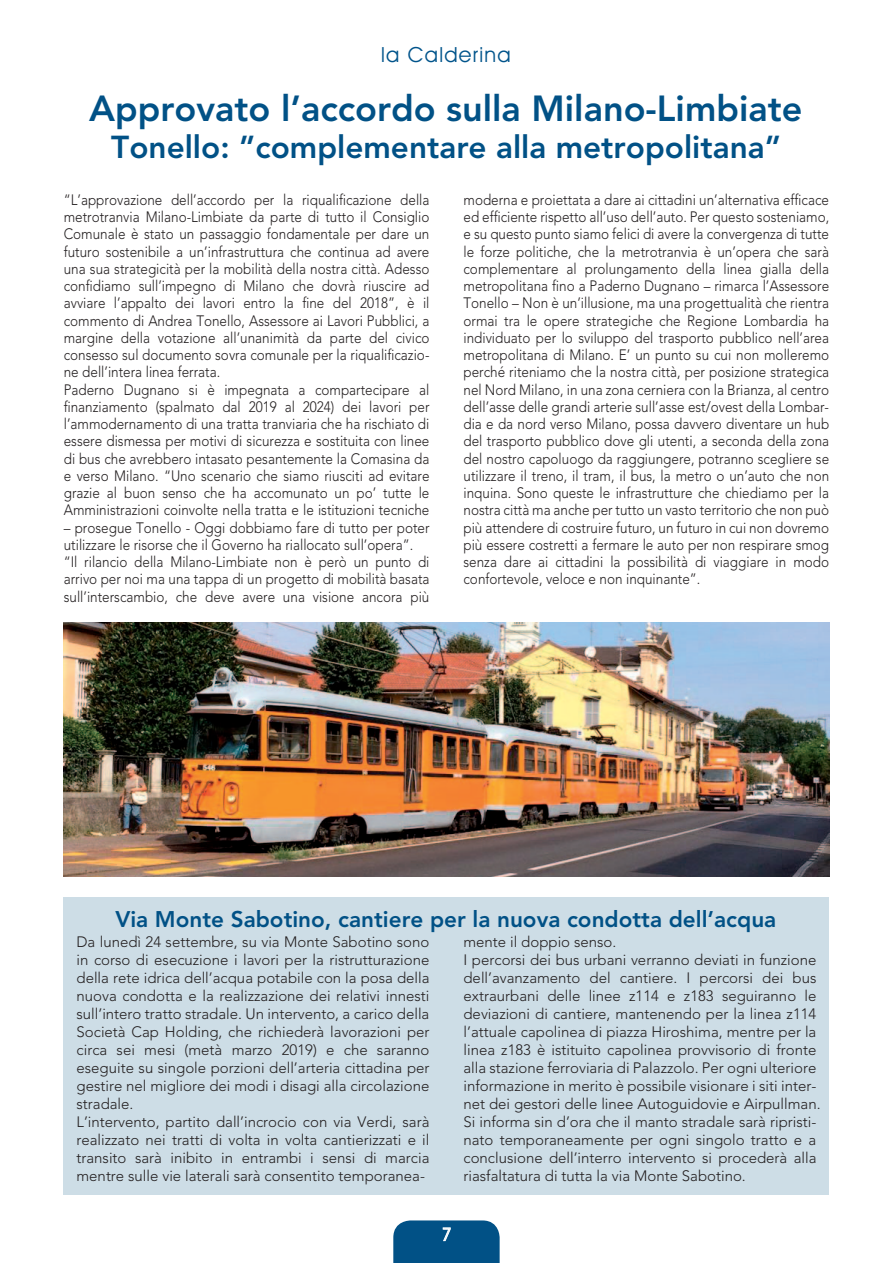
<style>
.page{position:relative;width:893px;height:1263px;background:#fff}
.page>*{position:absolute;margin:0;border:0;box-sizing:border-box;transform-origin:0 0}
.t1{font:800 36px "Avenir LT Std";color:#015186}
.t2{font:800 31.5px "Avenir LT Std";color:#015186}
.t3{font:800 22.5px "Avenir LT Std";color:#015186}
.t4{font:21px "Avant Garde IT Cby BT";letter-spacing:.06em;color:#01548b}
.t5{font:18px "Avant Garde IT Cby BT";color:#fff}
.t6{font:300 15px/17.2px "Avenir LT Std";color:#231f20;scale:.9 1}
.t7{font:300 15px/18px "Avenir LT Std";color:#231f20}
</style>
<div class="page">
<svg style="left:393px;top:1220px;width:107px;height:43px;background:#0e5a8c"></svg>
<div style="left:64px;top:897px;width:765px;height:298px;background:#cddde6"></div>
<img style="left:64px;top:623px;width:765px;height:253px">
<p class="t4" style="left:381px;top:47px;width:131px">la Calderina</p>
<p class="t1" style="left:89px;top:91px;width:715px">Approvato l’accordo sulla Milano-Limbiate</p>
<p class="t2" style="left:111px;top:132px;width:671px">Tonello: ”complementare alla metropolitana”</p>
<p class="t6" style="left:64px;top:192px;width:408px">“L’approvazione dell’accordo per la riqualificazione della metrotranvia Milano-Limbiate da parte di tutto il Consiglio Comunale è stato un passaggio fondamentale per dare un futuro sostenibile a un’infrastruttura che continua ad avere una sua strategicità per la mobilità della nostra città. Adesso confidiamo sull’impegno di Milano che dovrà riuscire ad avviare l’appalto dei lavori entro la fine del 2018”, è il commento di Andrea Tonello, Assessore ai Lavori Pubblici, a margine della votazione all’unanimità da parte del civico consesso sul documento sovra comunale per la riqualificazio&shy;ne dell’intera linea ferrata.<br>Paderno Dugnano si è impegnata a compartecipare al finanziamento (spalmato dal 2019 al 2024) dei lavori per l’ammodernamento di una tratta tranviaria che ha rischiato di essere dismessa per motivi di sicurezza e sostituita con linee di bus che avrebbero intasato pesantemente la Comasina da e verso Milano. “Uno scenario che siamo riusciti ad evitare grazie al buon senso che ha accomunato un po’ tutte le Amministrazioni coinvolte nella tratta e le istituzioni tecniche</p>
<p class="t6" style="left:64px;top:520px;width:408px">– prosegue Tonello - Oggi dobbiamo fare di tutto per poter utilizzare le risorse che il Governo ha riallocato sull’opera”. “Il rilancio della Milano-Limbiate non è però un punto di arrivo per noi ma una tappa di un progetto di mobilità basata sull’interscambio, che deve avere una visione ancora più</p>
<p class="t6" style="left:463px;top:192px;width:408px;text-align:justify">moderna e proiettata a dare ai cittadini un’alternativa efficace ed efficiente rispetto all’uso dell’auto. Per questo sosteniamo, e su questo punto siamo felici di avere la convergenza di tutte le forze politiche, che la metrotranvia è un’opera che sarà complementare al prolungamento della linea gialla della metropolitana fino a Paderno Dugnano – rimarca l’Assessore Tonello – Non è un’illusione, ma una progettualità che rientra ormai tra le opere strategiche che Regione Lombardia ha individuato per lo sviluppo del trasporto pubblico nell’area metropolitana di Milano. E’ un punto su cui non molleremo perché riteniamo che la nostra città, per posizione strategica nel Nord Milano, in una zona cerniera con la Brianza, al centro dell’asse delle grandi arterie sull’asse est/ovest della Lombar&shy;dia e da nord verso Milano, possa davvero diventare un hub del trasporto pubblico dove gli utenti, a seconda della zona del nostro capoluogo da raggiungere, potranno scegliere se utilizzare il treno, il tram, il bus, la metro o un’auto che non inquina. Sono queste le infrastrutture che chiediamo per la nostra città ma anche per tutto un vasto territorio che non può più attendere di costruire futuro, un futuro in cui non dovremo più essere costretti a fermare le auto per non respirare smog senza dare ai cittadini la possibilità di viaggiare in modo confortevole, veloce e non inquinante”.</p>
<p class="t3" style="left:115px;top:908px;width:662px">Via Monte Sabotino, cantiere per la nuova condotta dell’acqua</p>
<p class="t7" style="left:77px;top:933px;width:354px">Da lunedì 24 settembre, su via Monte Sabotino sono in corso di esecuzione i lavori per la ristrutturazione della rete idrica dell’acqua potabile con la posa della nuova condotta e la realizzazione dei relativi innesti sull’intero tratto stradale. Un intervento, a carico della Società Cap Holding, che richiederà lavorazioni per circa sei mesi (metà marzo 2019) e che saranno eseguite su singole porzioni dell’arteria cittadina per gestire nel migliore dei modi i disagi alla circolazione stradale.<br>L’intervento, partito dall’incrocio con via Verdi, sarà realizzato nei tratti di volta in volta cantierizzati e il transito sarà inibito in entrambi i sensi di marcia mentre sulle vie laterali sarà consentito temporanea-</p>
<p class="t7" style="left:463px;top:933px;width:359px">mente il doppio senso.<br>I percorsi dei bus urbani verranno deviati in funzione dell’avanzamento del cantiere. I percorsi dei bus extraurbani delle linee z114 e z183 seguiranno le deviazioni di cantiere, mantenendo per la linea z114 l’attuale capolinea di piazza Hiroshima, mentre per la linea z183 è istituito capolinea provvisorio di fronte alla stazione ferroviaria di Palazzolo. Per ogni ulteriore informazione in merito è possibile visionare i siti inter&shy;net dei gestori delle linee Autoguidovie e Airpullman.<br>Si informa sin d’ora che il manto stradale sarà ripristi&shy;nato temporaneamente per ogni singolo tratto e a conclusione dell’interro intervento si procederà alla riasfaltatura di tutta la via Monte Sabotino.</p>
<p class="t5" style="left:441px;top:1228px;width:12px">7</p>
</div>
